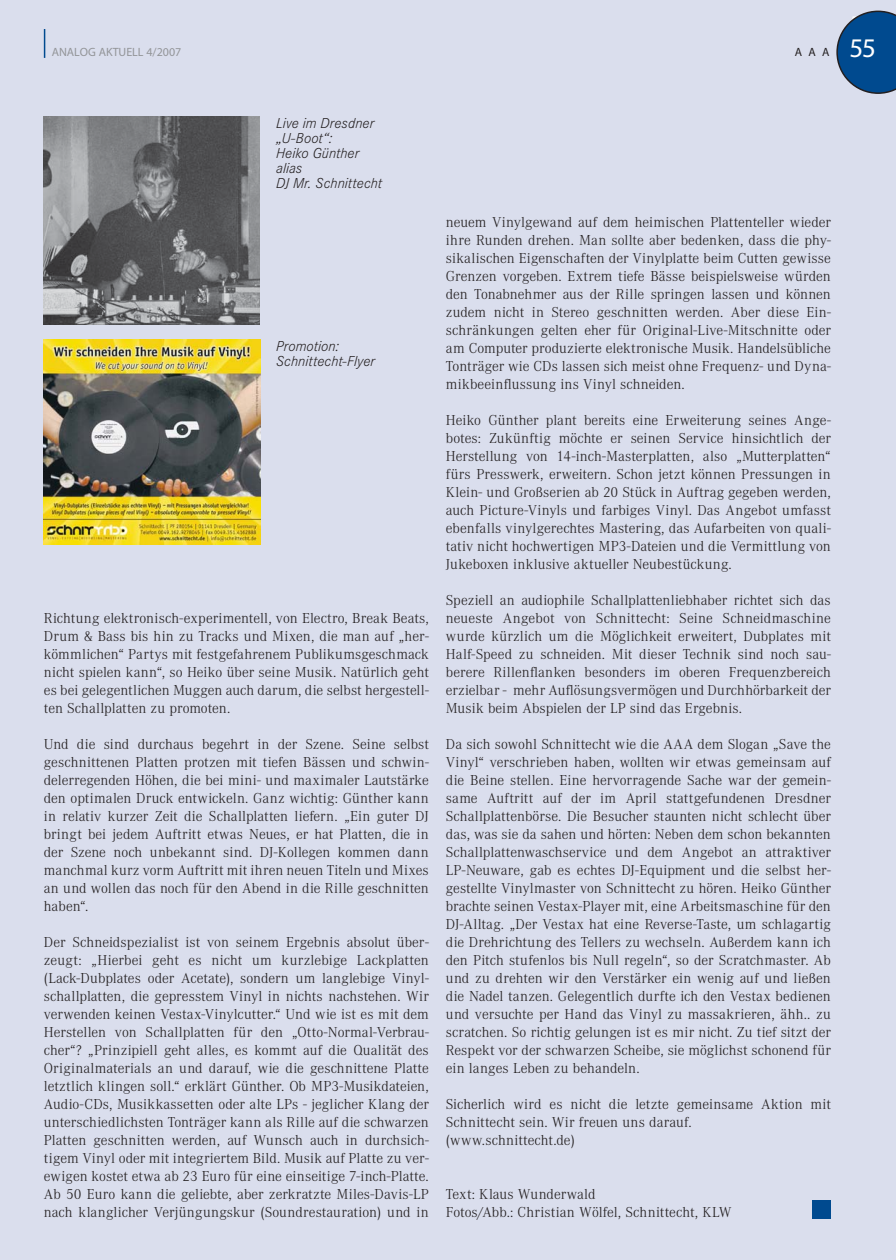
<style>
.page{position:relative;width:896px;height:1260px;background:#fff}
.page>*{position:absolute;margin:0;border:0;box-sizing:border-box;transform-origin:0 0}
.t1{font:27px "Myriad";color:#fff}
.t2{font:300 15px/18px "Corporate A";color:#231f20;text-align:justify}
.t3{font:italic 300 15px/15px "Corporate S";letter-spacing:.005em;color:#231f20}
.t4{font:12px "Myriad";color:#939598}
.t5{font:12px "Myriad";color:#231f20}
</style>
<div class="page">
<hr style="left:0;top:0;width:1px;height:1260px;background:#dadeed">
<div style="left:1px;top:0;width:895px;height:1260px;background:#dadeed"></div>
<svg style="left:44px;top:29px;width:1px;height:29px"></svg>
<svg style="left:836px;top:11px;width:60px;height:83px;background:#255f98"></svg>
<img style="left:44px;top:117px;width:215px;height:207px">
<img style="left:44px;top:340px;width:216px;height:205px">
<div style="left:812px;top:1200px;width:18px;height:18px;background:#004a8f"></div>
<p class="t4" style="left:52px;top:47px;width:131px">ANALOG AKTUELL 4/2007</p>
<p class="t5" style="left:794px;top:47px;width:36px">AAA</p>
<h1 class="t1" style="left:849px;top:38px;width:28px">55</h1>
<p class="t3" style="left:276px;top:117px;width:108px">Live im Dresdner „U-Boot“:<br>Heiko Günther alias<br>DJ Mr. Schnittecht</p>
<p class="t3" style="left:276px;top:340px;width:101px">Promotion:<br>Schnittecht-Flyer</p>
<p class="t2" style="left:44px;top:610px;width:386px">Richtung elektronisch-experimentell, von Electro, Break Beats, Drum &amp; Bass bis hin zu Tracks und Mixen, die man auf „her&shy;kömmlichen“ Partys mit festgefahrenem Publikumsgeschmack nicht spielen kann“, so Heiko über seine Musik. Natürlich geht es bei gelegentlichen Muggen auch darum, die selbst hergestell&shy;ten Schallplatten zu promoten.</p>
<p class="t2" style="left:44px;top:736px;width:386px">Und die sind durchaus begehrt in der Szene. Seine selbst geschnittenen Platten protzen mit tiefen Bässen und schwin&shy;delerregenden Höhen, die bei mini- und maximaler Lautstärke den optimalen Druck entwickeln. Ganz wichtig: Günther kann in relativ kurzer Zeit die Schallplatten liefern. „Ein guter DJ bringt bei jedem Auftritt etwas Neues, er hat Platten, die in der Szene noch unbekannt sind. DJ-Kollegen kommen dann manchmal kurz vorm Auftritt mit ihren neuen Titeln und Mixes an und wollen das noch für den Abend in die Rille geschnitten haben“.</p>
<p class="t2" style="left:44px;top:934px;width:386px">Der Schneidspezialist ist von seinem Ergebnis absolut über&shy;zeugt: „Hierbei geht es nicht um kurzlebige Lackplatten (Lack-Dubplates oder Acetate), sondern um langlebige Vinyl&shy;schallplatten, die gepresstem Vinyl in nichts nachstehen. Wir verwenden keinen Vestax-Vinylcutter.“ Und wie ist es mit dem Herstellen von Schallplatten für den „Otto-Normal-Verbrau&shy;cher“? „Prinzipiell geht alles, es kommt auf die Qualität des Originalmaterials an und darauf, wie die geschnittene Platte letztlich klingen soll.“ erklärt Günther. Ob MP3-Musikdateien, Audio-CDs, Musikkassetten oder alte LPs - jeglicher Klang der unterschiedlichsten Tonträger kann als Rille auf die schwarzen Platten geschnitten werden, auf Wunsch auch in durchsich&shy;tigem Vinyl oder mit integriertem Bild. Musik auf Platte zu ver&shy;ewigen kostet etwa ab 23 Euro für eine einseitige 7-inch-Platte.<br>Ab 50 Euro kann die geliebte, aber zerkratzte Miles-Davis-LP nach klanglicher Verjüngungskur (Soundrestauration) und in</p>
<p class="t2" style="left:446px;top:214px;width:386px">neuem Vinylgewand auf dem heimischen Plattenteller wieder ihre Runden drehen. Man sollte aber bedenken, dass die phy&shy;sikalischen Eigenschaften der Vinylplatte beim Cutten gewisse Grenzen vorgeben. Extrem tiefe Bässe beispielsweise würden den Tonabnehmer aus der Rille springen lassen und können zudem nicht in Stereo geschnitten werden. Aber diese Ein&shy;schränkungen gelten eher für Original-Live-Mitschnitte oder am Computer produzierte elektronische Musik. Handelsübliche Tonträger wie CDs lassen sich meist ohne Frequenz- und Dyna&shy;mikbeeinflussung ins Vinyl schneiden.</p>
<p class="t2" style="left:446px;top:412px;width:386px">Heiko Günther plant bereits eine Erweiterung seines Ange&shy;botes: Zukünftig möchte er seinen Service hinsichtlich der Herstellung von 14-inch-Masterplatten, also „Mutterplatten“ fürs Presswerk, erweitern. Schon jetzt können Pressungen in Klein- und Großserien ab 20 Stück in Auftrag gegeben werden, auch Picture-Vinyls und farbiges Vinyl. Das Angebot umfasst ebenfalls vinylgerechtes Mastering, das Aufarbeiten von quali&shy;tativ nicht hochwertigen MP3-Dateien und die Vermittlung von Jukeboxen inklusive aktueller Neubestückung.</p>
<p class="t2" style="left:446px;top:592px;width:386px">Speziell an audiophile Schallplattenliebhaber richtet sich das neueste Angebot von Schnittecht: Seine Schneidmaschine wurde kürzlich um die Möglichkeit erweitert, Dubplates mit Half-Speed zu schneiden. Mit dieser Technik sind noch sau&shy;berere Rillenflanken besonders im oberen Frequenzbereich erzielbar - mehr Auflösungsvermögen und Durchhörbarkeit der Musik beim Abspielen der LP sind das Ergebnis.</p>
<p class="t2" style="left:446px;top:736px;width:386px">Da sich sowohl Schnittecht wie die AAA dem Slogan „Save the Vinyl“ verschrieben haben, wollten wir etwas gemeinsam auf die Beine stellen. Eine hervorragende Sache war der gemein&shy;same Auftritt auf der im April stattgefundenen Dresdner Schallplattenbörse. Die Besucher staunten nicht schlecht über das, was sie da sahen und hörten: Neben dem schon bekannten Schallplattenwaschservice und dem Angebot an attraktiver LP-Neuware, gab es echtes DJ-Equipment und die selbst her&shy;gestellte Vinylmaster von Schnittecht zu hören. Heiko Günther brachte seinen Vestax-Player mit, eine Arbeitsmaschine für den DJ-Alltag. „Der Vestax hat eine Reverse-Taste, um schlagartig die Drehrichtung des Tellers zu wechseln. Außerdem kann ich den Pitch stufenlos bis Null regeln“, so der Scratchmaster. Ab und zu drehten wir den Verstärker ein wenig auf und ließen die Nadel tanzen. Gelegentlich durfte ich den Vestax bedienen und versuchte per Hand das Vinyl zu massakrieren, ähh.. zu scratchen. So richtig gelungen ist es mir nicht. Zu tief sitzt der Respekt vor der schwarzen Scheibe, sie möglichst schonend für ein langes Leben zu behandeln.</p>
<p class="t2" style="left:446px;top:1096px;width:386px;text-align:left">Sicherlich wird es nicht die letzte gemeinsame Aktion mit<br>Schnittecht sein. Wir freuen uns darauf.<br>(www.schnittecht.de)</p>
<p class="t2" style="left:446px;top:1186px;width:287px">Text: Klaus Wunderwald<br>Fotos/Abb.: Christian Wölfel, Schnittecht, KLW</p>
</div>
